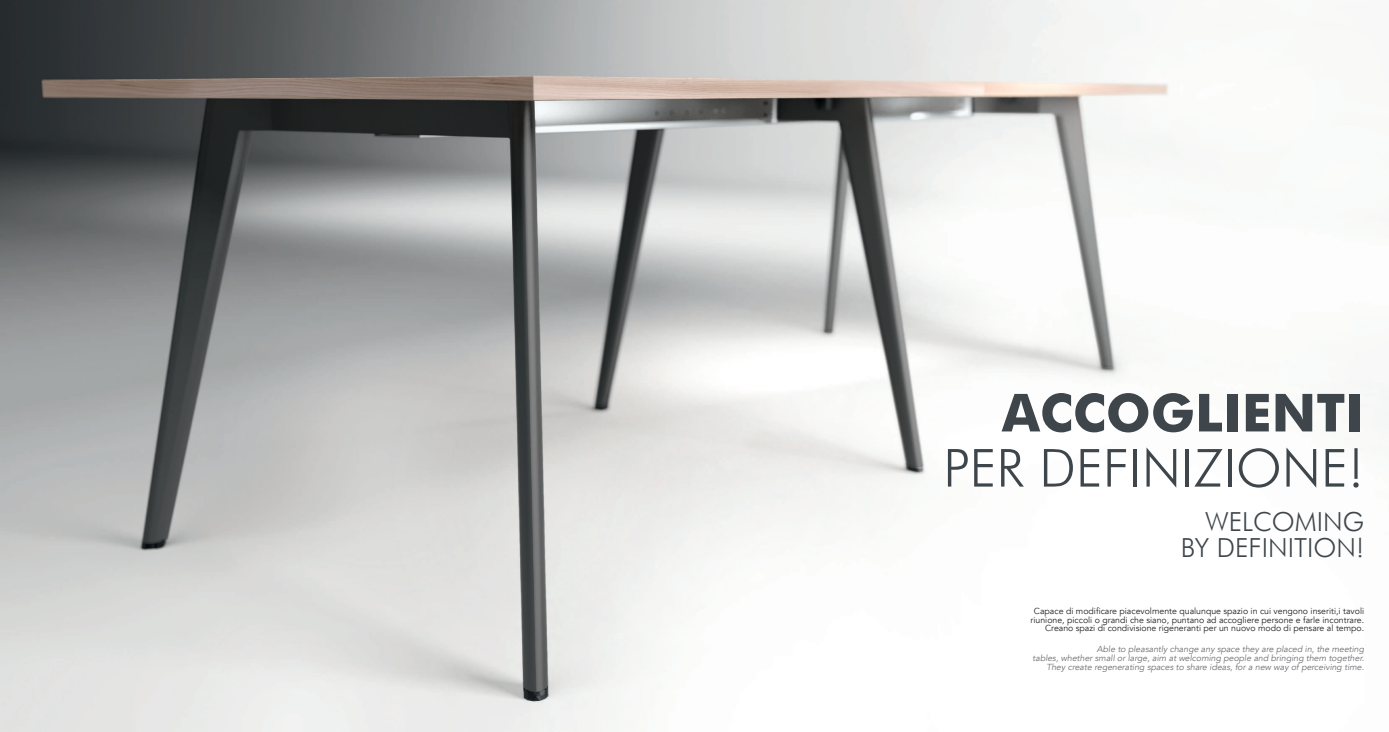
<style>
.page{position:relative;width:1389px;height:732px;background:#fff}
.page>*{position:absolute;margin:0;border:0;box-sizing:border-box;transform-origin:0 0}
.t1{font:300 52.5px "Futura BT";color:#3e464b}
.t2{font:700 52.5px "Futura";color:#3e464b}
.t3{font:300 26.25px/25.4px "Futura BT";color:#3e464b;text-align:right}
.t4{font:8.75px/8.8px "Avenir";color:#231f20;text-align:right}
.t5{font:italic 8.75px/8.8px "Avenir";color:#6c6d70;text-align:right}
</style>
<div class="page">
<img style="left:0;top:0;width:1389px;height:732px">
<h1 class="t2" style="left:1002px;top:381px;width:364px">ACCOGLIENTI</h1>
<h1 class="t1" style="left:943px;top:436px;width:422px">PER DEFINIZIONE!</h1>
<h2 class="t3" style="left:1181px;top:509px;width:185px">WELCOMING<br>BY DEFINITION!</h2>
<p class="t4" style="left:1031px;top:606px;width:335px">Capace di modificare piacevolmente qualunque spazio in cui vengono inseriti,i tavoli riunione, piccoli o grandi che siano, puntano ad accogliere persone e farle incontrare.<br>Creano spazi di condivisione rigeneranti per un nuovo modo di pensare al tempo.</p>
<p class="t5" style="left:1033px;top:645px;width:333px">Able to pleasantly change any space they are placed in, the meeting<br>tables, whether small or large, aim at welcoming people and bringing them together.<br>They create regenerating spaces to share ideas, for a new way of perceiving time.</p>
</div>
